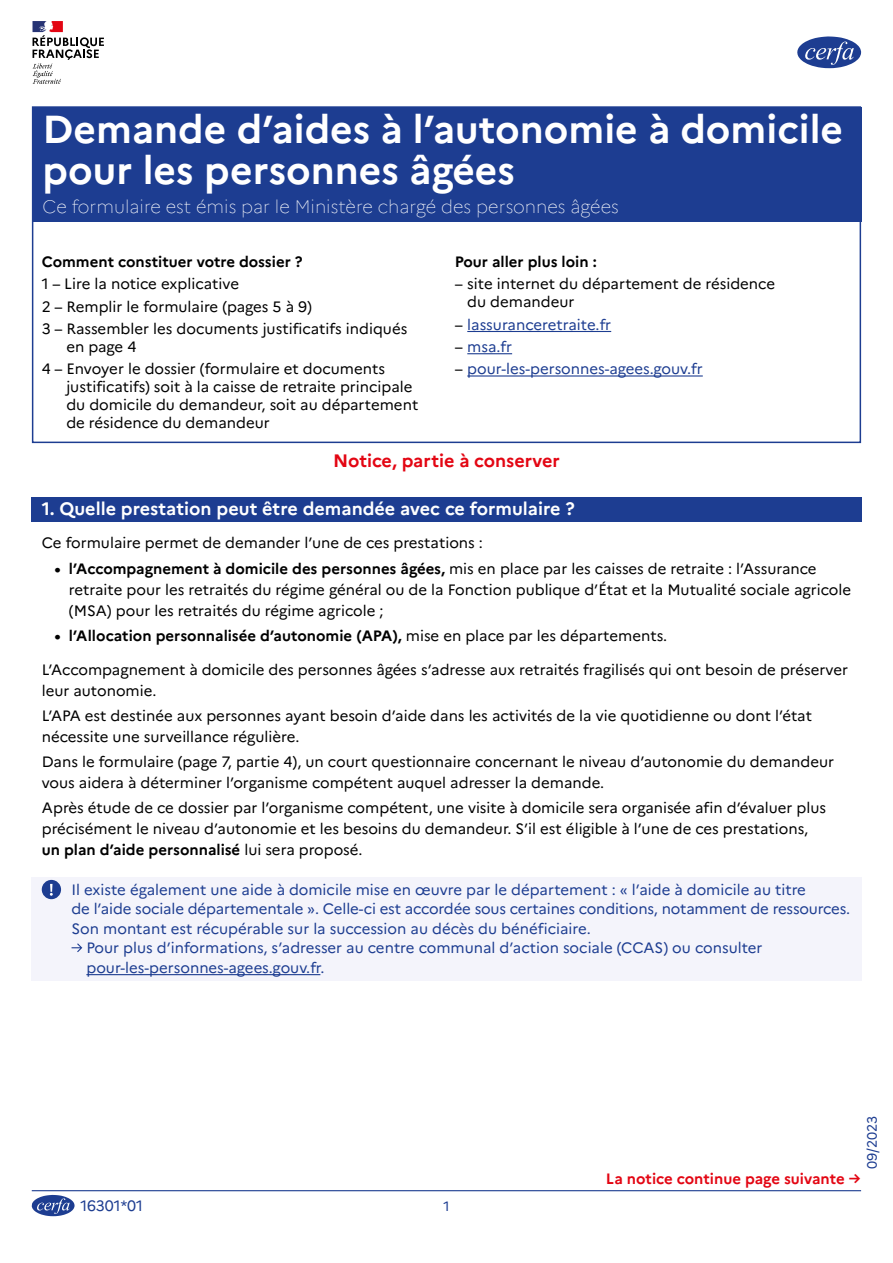
<style>
.page{position:relative;width:893px;height:1263px;background:#fff}
.page>*{position:absolute;margin:0;border:0;box-sizing:border-box;transform-origin:0 0}
.H_Titre_du_document{font:700 39px/40.5px "Marianne";color:#fff}
.H_Titre_du_document-2{font:100 18px "Marianne";color:#fff}
.H2_Titre_de_l_encart{font:700 18px "Marianne";color:#fff}
.H1_Consigne__texte_r{font:700 18px "Marianne";color:#e30613}
.Texte_noir{font:15px/21px "Marianne";color:#000}
.Texte_important{font:15px "Marianne";color:#1d3d91}
.Texte_noir-2{font:700 15px "Marianne";color:#000}
.Texte_noir-3{font:15px "Marianne";color:#1d3d91}
.Consigne__texte_roug{font:700 15px "Marianne";color:#e30613}
.t1{font:13.5px "Marianne";letter-spacing:-.005em;color:#1d3d91}
.s1{color:#000}
.s2{font-weight:700}
.s3{font-weight:400}
</style>
<div class="page">
<svg style="left:797px;top:36px;width:64px;height:32px"></svg>
<svg style="left:33px;top:21px;width:71px;height:63px"></svg>
<div style="left:31px;top:497px;width:831px;height:24px;background:#1d3d91"></div>
<div style="left:31px;top:877px;width:831px;height:104px;background:#f4f4fb"></div>
<hr style="left:86px;top:974px;width:234px;height:1px;background:#1d3d91">
<div style="left:42px;top:880px;width:19px;height:19px;background:#1d3d91;border-radius:50%"></div>
<svg style="left:50px;top:884px;width:3px;height:12px"></svg>
<svg style="left:72px;top:943px;width:10px;height:9px"></svg>
<div style="left:32px;top:107px;width:829px;height:114px;background:#1d3d91"></div>
<div style="left:32px;top:193px;width:829px;height:29px;background:#1d3d91"></div>
<hr style="left:467px;top:331px;width:144px;height:1px;background:#1d3d91">
<hr style="left:467px;top:353px;width:45px;height:1px;background:#1d3d91">
<hr style="left:467px;top:375px;width:236px;height:2px;background:#1d3d91">
<svg style="left:31px;top:1195px;width:44px;height:21px"></svg>
<hr style="left:32px;top:1190px;width:829px;height:1px;background:#1d3d91">
<p class="H_Titre_du_document" style="left:43px;top:109px;width:802px">Demande d’aides à l’autonomie à domicile pour les personnes âgées</p>
<p class="H_Titre_du_document-2" style="left:43px;top:196px;width:578px">Ce formulaire est émis par le Ministère chargé des personnes âgées</p>
<p class="Texte_noir-2" style="left:42px;top:253px;width:262px">Comment constituer votre dossier ?</p>
<p class="Texte_noir" style="left:42px;top:273px;width:199px">1 – Lire la notice explicative</p>
<p class="Texte_noir" style="left:42px;top:296px;width:272px">2 – Remplir le formulaire (pages 5 à 9)</p>
<p class="Texte_noir" style="left:66px;top:319px;width:342px;line-height:18px;text-indent:-25px">3 – Rassembler les documents justificatifs indiqués en page 4</p>
<p class="Texte_noir" style="left:66px;top:360px;width:353px;line-height:18px;text-indent:-25px">4 – Envoyer le dossier (formulaire et documents justificatifs) soit à la caisse de retraite principale du domicile du demandeur, soit au département de résidence du demandeur</p>
<p class="Texte_noir-2" style="left:455px;top:253px;width:144px">Pour aller plus loin :</p>
<p class="Texte_noir" style="left:467px;top:275px;width:309px;line-height:18px;text-indent:-13px">– site internet du département de résidence du demandeur</p>
<p class="Texte_noir-3" style="left:455px;top:315px;width:158px"><span class="s1">–</span> lassuranceretraite.fr</p>
<p class="Texte_noir-3" style="left:455px;top:337px;width:59px"><span class="s1">–</span> msa.fr</p>
<p class="Texte_noir-3" style="left:455px;top:360px;width:250px"><span class="s1">–</span> pour-les-personnes-agees.gouv.fr</p>
<h1 class="H1_Consigne__texte_r" style="left:333px;top:450px;width:228px">Notice, partie à conserver</h1>
<h2 class="H2_Titre_de_l_encart" style="left:42px;top:497px;width:534px">1. Quelle prestation peut être demandée avec ce formulaire ?</h2>
<p class="Texte_noir" style="left:42px;top:532px;width:443px">Ce formulaire permet de demander l’une de ces prestations :</p>
<p class="Texte_noir" style="left:69px;top:558px;width:784px;text-indent:-14px"><span class="s2">• l’Accompagnement à domicile des personnes âgées,</span> mis en place par les caisses de retraite : l’Assurance retraite pour les retraités du régime général ou de la Fonction publique d’État et la Mutualité sociale agricole (MSA) pour les retraités du régime agricole ;</p>
<p class="Texte_noir-2" style="left:55px;top:626px;width:614px">• l’Allocation personnalisée d’autonomie (APA), <span class="s3">mise en place par les départements.</span></p>
<p class="Texte_noir" style="left:42px;top:659px;width:808px">L’Accompagnement à domicile des personnes âgées s’adresse aux retraités fragilisés qui ont besoin de préserver leur autonomie.</p>
<p class="Texte_noir" style="left:42px;top:705px;width:772px">L’APA est destinée aux personnes ayant besoin d’aide dans les activités de la vie quotidienne ou dont l’état nécessite une surveillance régulière.</p>
<p class="Texte_noir" style="left:42px;top:751px;width:794px">Dans le formulaire (page 7, partie 4), un court questionnaire concernant le niveau d’autonomie du demandeur vous aidera à déterminer l’organisme compétent auquel adresser la demande.</p>
<p class="Texte_noir" style="left:42px;top:797px;width:786px">Après étude de ce dossier par l’organisme compétent, une visite à domicile sera organisée afin d’évaluer plus précisément le niveau d’autonomie et les besoins du demandeur. S’il est éligible à l’une de ces prestations, <span class="s2">un plan d’aide personnalisé</span> lui sera proposé.</p>
<p class="Texte_important" style="left:72px;top:880px;width:736px">Il existe également une aide à domicile mise en œuvre par le département : « l’aide à domicile au titre</p>
<p class="Texte_important" style="left:72px;top:900px;width:780px">de l’aide sociale départementale ». Celle-ci est accordée sous certaines conditions, notamment de ressources.</p>
<p class="Texte_important" style="left:72px;top:919px;width:521px">Son montant est récupérable sur la succession au décès du bénéficiaire.</p>
<p class="Texte_important" style="left:86px;top:939px;width:678px">Pour plus d’informations, s’adresser au centre communal d’action sociale (CCAS) ou consulter</p>
<p class="Texte_important" style="left:86px;top:958px;width:240px">pour-les-personnes-agees.gouv.fr.</p>
<p class="t1" style="left:864px;top:1169px;width:55px;rotate:-90deg">09/2023</p>
<p class="Texte_important" style="left:80px;top:1197px;width:64px">16301*01</p>
<p class="t1" style="left:443px;top:1197px;width:8px">1</p>
<p class="Consigne__texte_roug" style="left:606px;top:1169px;width:256px">La notice continue page suivante →</p>
</div>
